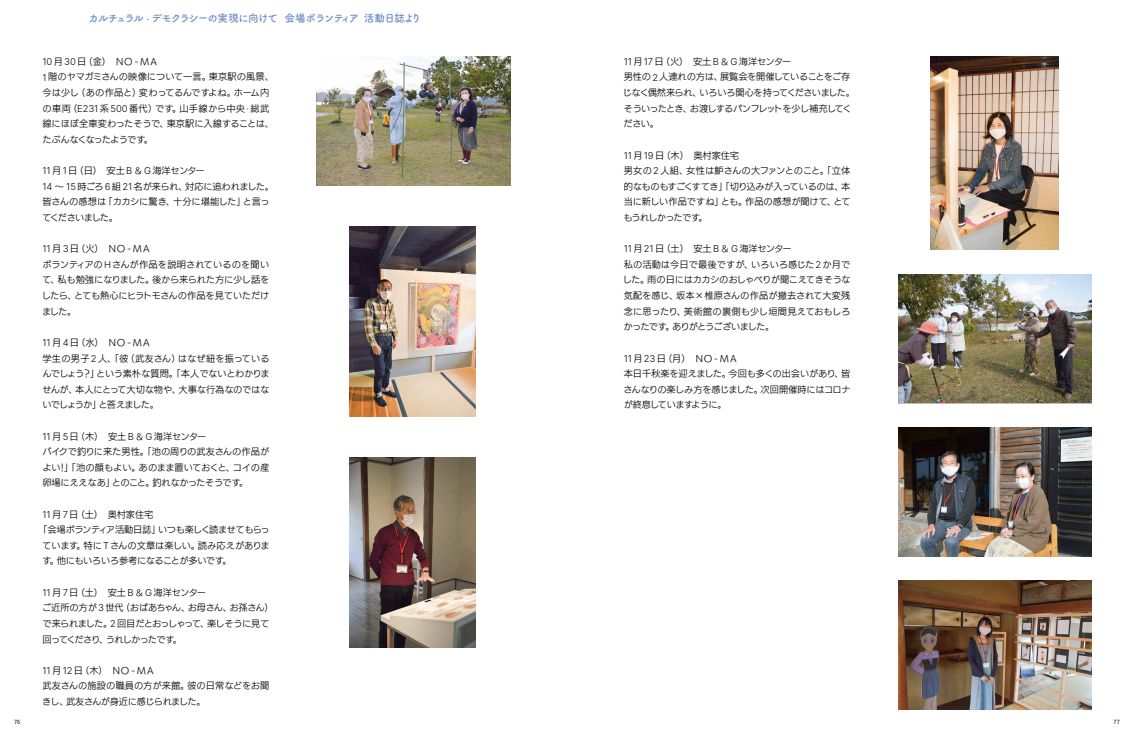
<style>
.page{position:relative;width:1134px;height:738px;background:#fff}
.page>*{position:absolute;margin:0;border:0;box-sizing:border-box;transform-origin:0 0}
.t1{font:700 10.6px "Tsuku A Rd Gothic";letter-spacing:-.095em;color:#718cc7}
.t2{font:9.2px/15.6px "UD Kakugo Small Pr 6 N R";letter-spacing:-.02em;color:#000}
.t3{font:9.2px/15.6px "UD Kakugo Small Pr 6 N R";color:#000}
.t4{font:9.2px/15.6px "UD Kakugo Small Pr 6 N R";letter-spacing:-.05em;color:#000}
.t5{font:9.2px/15.6px "UD Kakugo Small Pr 6 N R";letter-spacing:-.06em;color:#000}
.t6{font:9.2px "UD Kakugo Small Pr 6 N R";letter-spacing:-.055em;color:#000}
.t7{font:5.7px "Source Han Sans JP";color:#000}
.s1{font-family:"Inter";font-weight:300;font-size:9.5px}
</style>
<div class="page">
<img style="left:931px;top:57px;width:128px;height:192px">
<img style="left:317px;top:57px;width:193px;height:128px">
<img style="left:898px;top:274px;width:193px;height:128px">
<img style="left:349px;top:226px;width:126px;height:190px">
<img style="left:898px;top:427px;width:193px;height:128px">
<img style="left:349px;top:457px;width:126px;height:189px">
<img style="left:898px;top:580px;width:193px;height:128px">
<p class="t1" style="left:89px;top:9px;width:334px">カルチュラル · デモクラシーの実現に向けて 会場ボランティア活動日誌より</p>
<p class="t3" style="left:42px;top:54px;width:233px"><span class="s1">10</span>月<span class="s1">30</span>日（金）　ＮＯ<span class="s1">-</span> ＭＡ<br><span class="s1">1</span>階のヤマガミさんの映像について一言。東京駅の風景、今は少し（あの作品と）変わってるんですよね。ホーム内の車両（<span class="s1">E231</span>系<span class="s1">500</span>番代）です。山手線から中央<span class="s1">·</span>総武線にほぼ全車変わったそうで、東京駅に入線することは、たぶんなくなったようです。</p>
<p class="t2" style="left:43px;top:163px;width:233px"><span class="s1">11</span>月<span class="s1">1</span>日（日）　安土<span class="s1">B</span>＆<span class="s1">G</span>海洋センター<br><span class="s1">14</span> ～ <span class="s1">15</span>時ごろ<span class="s1">6</span>組<span class="s1">21</span>名が来られ、対応に追われました。皆さんの感想は「カカシに驚き、十分に堪能した」と言ってくださいました。</p>
<p class="t2" style="left:42px;top:241px;width:229px"><span class="s1">11</span>月<span class="s1">3</span>日（火）　ＮＯ<span class="s1">-</span> ＭＡ<br>ボランティアの<span class="s1">H</span>さんが作品を説明されているのを聞いて、私も勉強になりました。後から来られた方に少し話をしたら、とても熱心にヒラトモさんの作品を見ていただけました。</p>
<p class="t2" style="left:42px;top:334px;width:229px"><span class="s1">11</span>月<span class="s1">4</span>日（水）　ＮＯ<span class="s1">-</span> ＭＡ<br>学生の男子<span class="s1">2</span>人、「彼（武友さん）はなぜ紐を振っているんでしょう？」という素朴な質問。「本人でないとわかりませんが、本人にとって大切な物や、大事な行為なのではないでしょうか」と答えました。</p>
<p class="t2" style="left:42px;top:428px;width:228px"><span class="s1">11</span>月<span class="s1">5</span>日（木）　安土<span class="s1">B</span>＆<span class="s1">G</span>海洋センター<br>バイクで釣りに来た男性。「池の周りの武友さんの作品がよい！」「池の顔もよい。あのまま置いておくと、コイの産卵場にええなあ」とのこと。釣れなかったそうです。</p>
<p class="t2" style="left:43px;top:506px;width:112px"><span class="s1">11</span>月<span class="s1">7</span>日（土）　奥村家住宅</p>
<p class="t6" style="left:38px;top:524px;width:233px">「会場ボランティア活動日誌」いつも楽しく読ませてもらっ</p>
<p class="t2" style="left:43px;top:537px;width:229px">ています。特に<span class="s1">T</span>さんの文章は楽しい。読み応えがありま</p>
<p class="t2" style="left:43px;top:553px;width:191px">す。他にもいろいろ参考になることが多いです。</p>
<p class="t5" style="left:42px;top:584px;width:233px"><span class="s1">11</span>月<span class="s1">7</span>日（土）　安土<span class="s1">B</span>＆<span class="s1">G</span>海洋センター<br>ご近所の方が<span class="s1">3</span>世代（おばあちゃん、お母さん、お孫さん）で来られました。<span class="s1">2</span> 回目だとおっしゃって、楽しそうに見て回ってくださり、うれしかったです。</p>
<p class="t2" style="left:42px;top:662px;width:229px"><span class="s1">11</span>月<span class="s1">12</span>日（木）　ＮＯ<span class="s1">-</span> ＭＡ<br>武友さんの施設の職員の方が来館。彼の日常などをお聞きし、武友さんが身近に感じられました。</p>
<p class="t4" style="left:623px;top:54px;width:234px"><span class="s1">11</span>月<span class="s1">17</span>日（火）　安土<span class="s1">B</span>＆<span class="s1">G</span>海洋センター<br>男性の<span class="s1">2</span>人連れの方は、展覧会を開催していることをご存じなく偶然来られ、いろいろ関心を持ってくださいました。そういったとき、お渡しするパンフレットを少し補充してください。</p>
<p class="t2" style="left:623px;top:147px;width:229px"><span class="s1">11</span>月<span class="s1">19</span>日（木）　奥村家住宅<br>男女の<span class="s1">2</span>人組、女性は魲さんの大ファンとのこと。「立体的なものもすごくすてき」「切り込みが入っているのは、本当に新しい作品ですね」とも。作品の感想が聞けて、とてもうれしかったです。</p>
<p class="t2" style="left:623px;top:241px;width:229px"><span class="s1">11</span>月<span class="s1">21</span>日（土）　安土<span class="s1">B</span>＆<span class="s1">G</span>海洋センター<br>私の活動は今日で最後ですが、いろいろ感じた<span class="s1">2</span>か月でした。雨の日にはカカシのおしゃべりが聞こえてきそうな気配を感じ、坂本×椎原さんの作品が撤去されて大変残念に思ったり、美術館の裏側も少し垣間見えておもしろかったです。ありがとうございました。</p>
<p class="t2" style="left:623px;top:350px;width:229px"><span class="s1">11</span>月<span class="s1">23</span>日（月）　ＮＯ<span class="s1">-</span> ＭＡ<br>本日千秋楽を迎えました。今回も多くの出会いがあり、皆さんなりの楽しみ方を感じました。次回開催時にはコロナが終息していますように。</p>
<p class="t7" style="left:14px;top:718px;width:8px">76</p>
<p class="t7" style="left:1113px;top:718px;width:8px">77</p>
</div>
